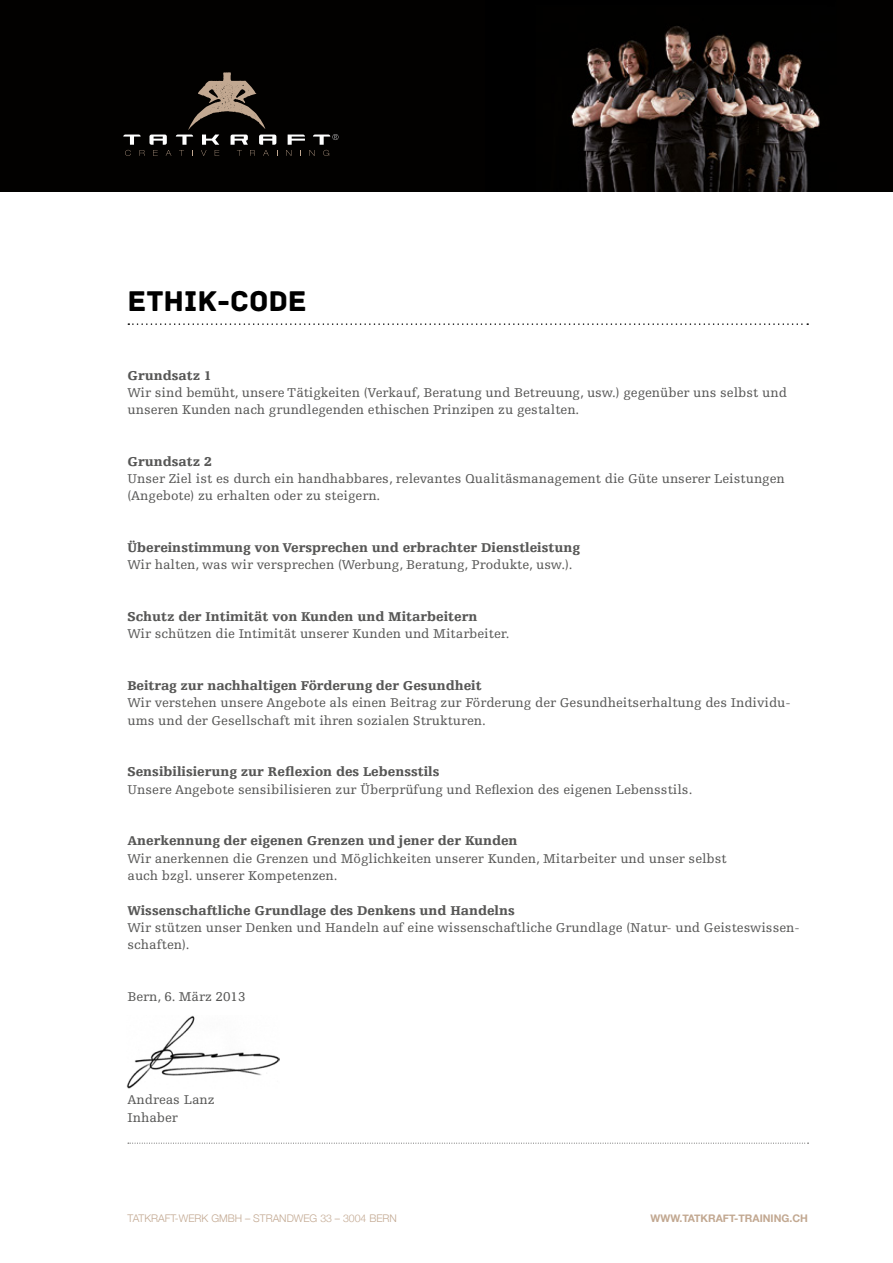
<style>
.page{position:relative;width:893px;height:1263px;background:#fff}
.page>*{position:absolute;margin:0;border:0;box-sizing:border-box;transform-origin:0 0}
.t1{font:30px "Archive";color:#000}
.t2{font:13.5px/17.2px "Egyptienne FLT Std";color:#575756}
.t3{font:900 13.5px "Egyptienne FLT Std";color:#575756}
.t4{font:300 10.5px "Helvetica Neue";color:#c2a891}
.t5{font:700 10.5px "Helvetica Neue";color:#c2a891}
</style>
<div class="page">
<img style="left:126px;top:1015px;width:153px;height:73px">
<img style="left:0;top:0;width:893px;height:191px">
<svg style="left:123px;top:72px;width:215px;height:84px;background:#1d1a17"></svg>
<svg style="left:128px;top:323px;width:680px;height:2px"></svg>
<svg style="left:128px;top:1143px;width:680px;height:1px"></svg>
<h1 class="t1" style="left:128px;top:283px;width:181px">Ethik-Code</h1>
<p class="t3" style="left:128px;top:368px;width:86px">Grundsatz 1</p>
<p class="t2" style="left:128px;top:384px;width:661px">Wir sind bemüht, unsere Tätigkeiten (Verkauf, Beratung und Betreuung, usw.) gegenüber uns selbst und unseren Kunden nach grundlegenden ethischen Prinzipen zu gestalten.</p>
<p class="t3" style="left:128px;top:454px;width:86px">Grundsatz 2</p>
<p class="t2" style="left:128px;top:470px;width:659px">Unser Ziel ist es durch ein handhabbares, relevantes Qualitäsmanagement die Güte unserer Leistungen (Angebote) zu erhalten oder zu steigern.</p>
<p class="t3" style="left:128px;top:540px;width:454px">Übereinstimmung von Versprechen und erbrachter Dienstleistung</p>
<p class="t2" style="left:128px;top:557px;width:447px">Wir halten, was wir versprechen (Werbung, Beratung, Produkte, usw.).</p>
<p class="t3" style="left:128px;top:609px;width:351px">Schutz der Intimität von Kunden und Mitarbeitern</p>
<p class="t2" style="left:128px;top:626px;width:383px">Wir schützen die Intimität unserer Kunden und Mitarbeiter.</p>
<p class="t3" style="left:128px;top:678px;width:356px">Beitrag zur nachhaltigen Förderung der Gesundheit</p>
<p class="t2" style="left:128px;top:695px;width:665px">Wir verstehen unsere Angebote als einen Beitrag zur Förderung der Gesundheitserhaltung des Individu&shy;ums und der Gesellschaft mit ihren sozialen Strukturen.</p>
<p class="t3" style="left:128px;top:764px;width:313px">Sensibilisierung zur Reflexion des Lebensstils</p>
<p class="t2" style="left:128px;top:781px;width:566px">Unsere Angebote sensibilisieren zur Überprüfung und Reflexion des eigenen Lebensstils.</p>
<p class="t3" style="left:128px;top:833px;width:391px">Anerkennung der eigenen Grenzen und jener der Kunden</p>
<p class="t2" style="left:128px;top:850px;width:601px">Wir anerkennen die Grenzen und Möglichkeiten unserer Kunden, Mitarbeiter und unser selbst auch bzgl. unserer Kompetenzen.</p>
<p class="t3" style="left:128px;top:902px;width:389px">Wissenschaftliche Grundlage des Denkens und Handelns</p>
<p class="t2" style="left:128px;top:919px;width:674px">Wir stützen unser Denken und Handeln auf eine wissenschaftliche Grundlage (Natur- und Geisteswissen&shy;schaften).</p>
<p class="t2" style="left:128px;top:988px;width:120px">Bern, 6. März 2013</p>
<p class="t2" style="left:128px;top:1091px;width:89px">Andreas Lanz<br>Inhaber</p>
<p class="t4" style="left:128px;top:1210px;width:271px">TATKRAFT-WERK GMBH – STRANDWEG 33 – 3004 BERN</p>
<p class="t5" style="left:651px;top:1210px;width:159px">WWW.TATKRAFT-TRAINING.CH</p>
</div>
